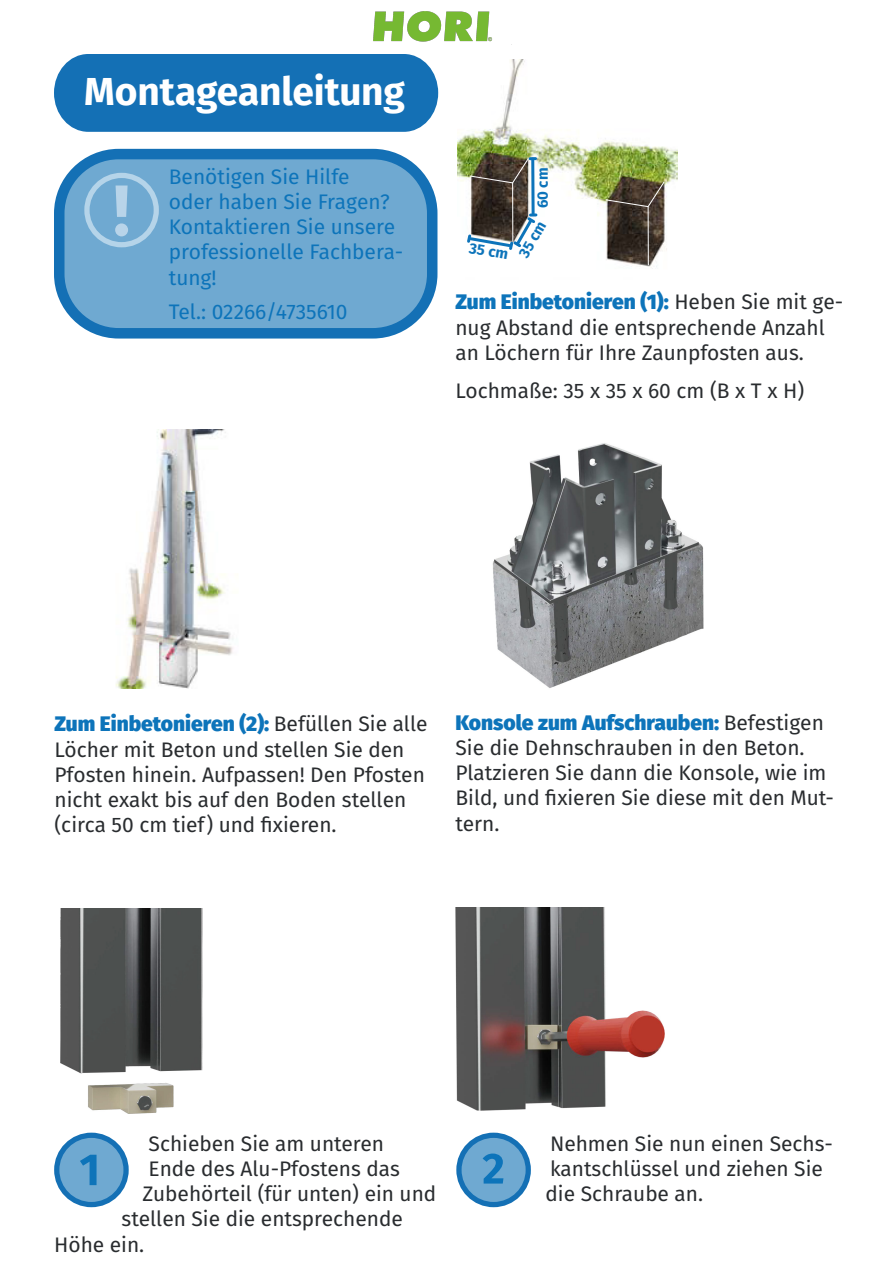
<style>
.page{position:relative;width:893px;height:1263px;background:#fff}
.page>*{position:absolute;margin:0;border:0;box-sizing:border-box;transform-origin:0 0}
.t1{font:700 39px "Fira Sans";letter-spacing:-.005em;color:#fff}
.t2{font:21px/25.2px "Fira Sans";color:#292c2f}
.t3{font:21px/25.2px "Fira Sans";color:#0d74ba}
.t4{font:700 15px "Fira Sans";color:#0d74ba}
.s1{font-weight:800;color:#0d74ba}
</style>
<div class="page">
<img style="left:115px;top:429px;width:118px;height:259px">
<img style="left:457px;top:59px;width:220px;height:208px">
<div style="left:57px;top:1135px;width:69px;height:69px;background:#6fa9d1;border-radius:50%"></div>
<div style="left:54px;top:1133px;width:75px;height:74px;border:5px solid #1470b5;border-radius:50%"></div>
<div style="left:459px;top:1135px;width:69px;height:69px;background:#6fa9d1;border-radius:50%"></div>
<div style="left:456px;top:1133px;width:75px;height:74px;border:5px solid #1470b5;border-radius:50%"></div>
<svg style="left:80px;top:1155px;width:17px;height:30px"></svg>
<svg style="left:483px;top:1153px;width:20px;height:30px"></svg>
<img style="left:492px;top:443px;width:211px;height:245px">
<img style="left:60px;top:908px;width:142px;height:205px">
<img style="left:455px;top:908px;width:209px;height:202px">
<div style="left:59px;top:154px;width:373px;height:179px;background:#6fa9d1;border-radius:59px"></div>
<div style="left:54px;top:149px;width:383px;height:189px;border:10px solid #1470b5;border-radius:59px"></div>
<div style="left:84px;top:173px;width:75px;height:74px;border:5px solid #b5d4e9;border-radius:50%"></div>
<svg style="left:115px;top:185px;width:13px;height:51px"></svg>
<div style="left:54px;top:54px;width:384px;height:78px;background:#1470b5"></div>
<svg style="left:465px;top:213px;width:73px;height:39px"></svg>
<svg style="left:531px;top:184px;width:4px;height:30px"></svg>
<svg style="left:605px;top:181px;width:60px;height:26px;background:#5b523d"></svg>
<hr style="left:512px;top:183px;width:1px;height:59px;background:#fff">
<hr style="left:648px;top:207px;width:1px;height:58px;background:#fff">
<svg style="left:469px;top:157px;width:67px;height:27px;background:#5c5b4d"></svg>
<img style="left:374px;top:12px;width:118px;height:30px">
<h1 class="t1" style="left:84px;top:59px;width:322px">Montageanleitung</h1>
<p class="t3" style="left:169px;top:163px;width:236px">Benötigen Sie Hilfe<br>oder haben Sie Fragen?<br>Kontaktieren Sie unsere professionelle Fachbera&shy;tung!</p>
<p class="t3" style="left:169px;top:299px;width:180px">Tel.: 02266/4735610</p>
<p class="t4" style="left:472px;top:235px;width:41px;rotate:10deg">35 cm</p>
<p class="t4" style="left:530px;top:208px;width:42px;rotate:-90deg">60 cm</p>
<p class="t4" style="left:512px;top:250px;width:41px;rotate:-60deg">35 cm</p>
<p class="t2" style="left:455px;top:289px;width:389px"><span class="s1">Zum Einbetonieren (1):</span> Heben Sie mit ge&shy;nug Abstand die entsprechende Anzahl an Löchern für Ihre Zaunpfosten aus.</p>
<p class="t2" style="left:455px;top:378px;width:350px">Lochmaße: 35 x 35 x 60 cm (B x T x H)</p>
<p class="t2" style="left:55px;top:711px;width:375px"><span class="s1">Zum Einbetonieren (2):</span> Befüllen Sie alle Löcher mit Beton und stellen Sie den Pfosten hinein. Aufpassen! Den Pfosten nicht exakt bis auf den Boden stellen (circa 50 cm tief) und fixieren.</p>
<p class="t2" style="left:455px;top:709px;width:380px"><span class="s1">Konsole zum Aufschrauben:</span> Befestigen<br>Sie die Dehnschrauben in den Beton.<br>Platzieren Sie dann die Konsole, wie im<br>Bild, und fixieren Sie diese mit den Mut&shy;tern.</p>
<p class="t2" style="left:149px;top:1130px;width:237px">Schieben Sie am unteren</p>
<p class="t2" style="left:149px;top:1155px;width:253px">Ende des Alu-Pfostens das</p>
<p class="t2" style="left:143px;top:1181px;width:295px">Zubehörteil (für unten) ein und</p>
<p class="t2" style="left:122px;top:1206px;width:283px">stellen Sie die entsprechende</p>
<p class="t2" style="left:54px;top:1231px;width:92px">Höhe ein.</p>
<p class="t2" style="left:545px;top:1130px;width:289px">Nehmen Sie nun einen Sechs&shy;kantschlüssel und ziehen Sie die Schraube an.</p>
</div>
